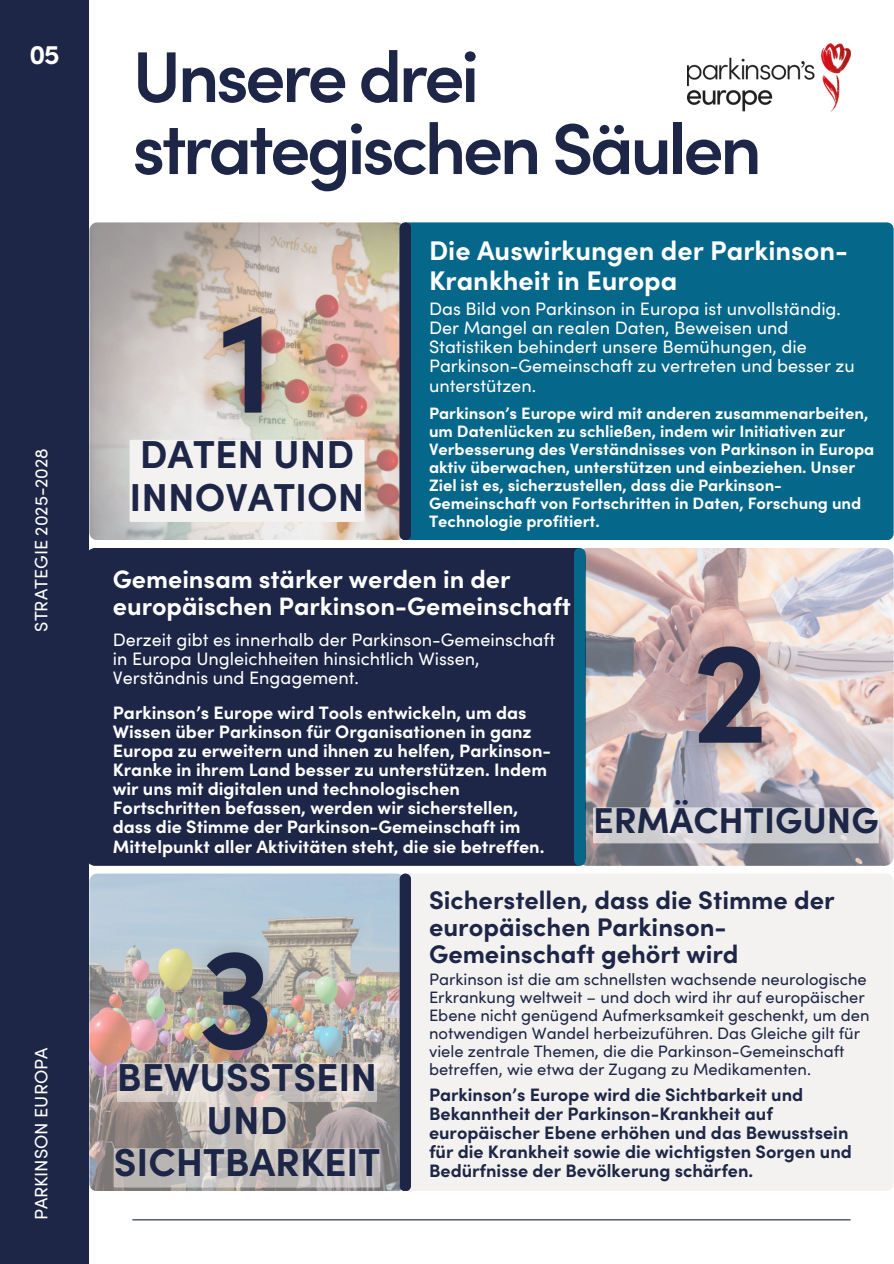
<style>
.page{position:relative;width:894px;height:1264px;background:#fff}
.page>*{position:absolute;margin:0;border:0;box-sizing:border-box;transform-origin:0 0}
.t1{font:600 72px/72px "Sofia Pro";letter-spacing:-.05em;color:#1d2646}
.t2{font:700 39px/42.8px "Sofia Pro";color:#1d2646}
.t3{font:700 36px "Sofia Pro";color:#1d2646}
.t4{font:700 27px/29.2px "Sofia Pro";color:#fff}
.t5{font:700 25.5px/27px "Sofia Pro";color:#1d2646}
.t6{font:700 25.2px/27px "Sofia Pro";color:#fff}
.t7{font:700 18px/19.2px "Sofia Pro";color:#fff}
.t8{font:18px/19.2px "Sofia Pro";color:#fff}
.t9{font:700 18px/19.2px "Sofia Pro";color:#1d2646}
.t10{font:700 16.5px/18px "Sofia Pro";color:#fff}
.t11{font:16.5px/18px "Sofia Pro";color:#1d2646}
</style>
<div class="page">
<div style="left:89px;top:548px;width:485px;height:317px;background:#1d2646"></div>
<div style="left:0;top:0;width:89px;height:1263px;background:#1d2646"></div>
<hr style="left:132px;top:1219px;width:718px;height:1px;background:#1d2646">
<img style="left:687px;top:43px;width:163px;height:69px">
<img style="left:89px;top:222px;width:315px;height:318px;border-radius:8px">
<div style="left:411px;top:222px;width:482px;height:318px;background:#056789"></div>
<svg style="left:399px;top:222px;width:12px;height:318px;background:#232c4b"></svg>
<div style="left:129px;top:440px;width:235px;height:82px;background:#f4f2f0"></div>
<img style="left:578px;top:548px;width:315px;height:317px;border-radius:9px">
<img style="left:89px;top:873px;width:315px;height:317px;border-radius:8px">
<div style="left:411px;top:874px;width:482px;height:317px;background:#f4f2f0"></div>
<svg style="left:399px;top:873px;width:12px;height:318px;background:#262f4d"></svg>
<div style="left:574px;top:548px;width:11px;height:317px;background:#056789"></div>
<img style="left:188px;top:285px;width:109px;height:168px">
<img style="left:662px;top:615px;width:135px;height:168px">
<img style="left:166px;top:921px;width:137px;height:141px">
<svg style="left:593px;top:807px;width:285px;height:36px;background:#d5d3d5"></svg>
<svg style="left:114px;top:1062px;width:266px;height:125px;background:#bfb8b4"></svg>
<h4 class="t4" style="left:30px;top:43px;width:32px">05</h4>
<h1 class="t8" style="left:34px;top:631px;width:185px;rotate:-90deg">STRATEGIE 2025-2028</h1>
<h4 class="t8" style="left:34px;top:1220px;width:174px;rotate:-90deg">PARKINSON EUROPA</h4>
<p class="t1" style="left:132px;top:50px;width:630px">Unsere drei strategischen Säulen</p>
<h5 class="t4" style="left:429px;top:240px;width:420px">Die Auswirkungen der Parkinson-<br>Krankheit in Europa</h5>
<p class="t2" style="left:129px;top:438px;width:236px">DATEN UND<br>INNOVATION</p>
<p class="t8" style="left:429px;top:301px;width:427px">Das Bild von Parkinson in Europa ist unvollständig.<br>Der Mangel an realen Daten, Beweisen und Statistiken behindert unsere Bemühungen, die Parkinson-Gemeinschaft zu vertreten und besser zu unterstützen.</p>
<p class="t10" style="left:429px;top:406px;width:446px">Parkinson’s Europe wird mit anderen zusammenarbeiten, um Datenlücken zu schließen, indem wir Initiativen zur Verbesserung des Verständnisses von Parkinson in Europa aktiv überwachen, unterstützen und einbeziehen. Unser Ziel ist es, sicherzustellen, dass die Parkinson-Gemeinschaft von Fortschritten in Daten, Forschung und Technologie profitiert.</p>
<p class="t6" style="left:113px;top:568px;width:459px">Gemeinsam stärker werden in der europäischen Parkinson-Gemeinschaft</p>
<p class="t8" style="left:113px;top:632px;width:443px">Derzeit gibt es innerhalb der Parkinson-Gemeinschaft in Europa Ungleichheiten hinsichtlich Wissen,<br>Verständnis und Engagement.</p>
<h2 class="t7" style="left:113px;top:705px;width:439px">Parkinson’s Europe wird Tools entwickeln, um das Wissen über Parkinson für Organisationen in ganz Europa zu erweitern und ihnen zu helfen, Parkinson-Kranke in ihrem Land besser zu unterstützen. Indem wir uns mit digitalen und technologischen Fortschritten befassen, werden wir sicherstellen, dass die Stimme der Parkinson-Gemeinschaft im Mittelpunkt aller Aktivitäten steht, die sie betreffen.</h2>
<h2 class="t3" style="left:593px;top:807px;width:287px">ERMÄCHTIGUNG</h2>
<h3 class="t2" style="left:114px;top:1060px;width:268px;text-align:center">BEWUSSTSEIN<br>UND<br>SICHTBARKEIT</h3>
<h5 class="t5" style="left:429px;top:889px;width:407px">Sicherstellen, dass die Stimme der europäischen Parkinson-<br>Gemeinschaft gehört wird</h5>
<h3 class="t11" style="left:429px;top:972px;width:442px">Parkinson ist die am schnellsten wachsende neurologische Erkrankung weltweit – und doch wird ihr auf europäischer Ebene nicht genügend Aufmerksamkeit geschenkt, um den notwendigen Wandel herbeizuführen. Das Gleiche gilt für viele zentrale Themen, die die Parkinson-Gemeinschaft betreffen, wie etwa der Zugang zu Medikamenten.</h3>
<p class="t9" style="left:429px;top:1087px;width:424px">Parkinson’s Europe wird die Sichtbarkeit und Bekanntheit der Parkinson-Krankheit auf europäischer Ebene erhöhen und das Bewusstsein für die Krankheit sowie die wichtigsten Sorgen und Bedürfnisse der Bevölkerung schärfen.</p>
</div>
